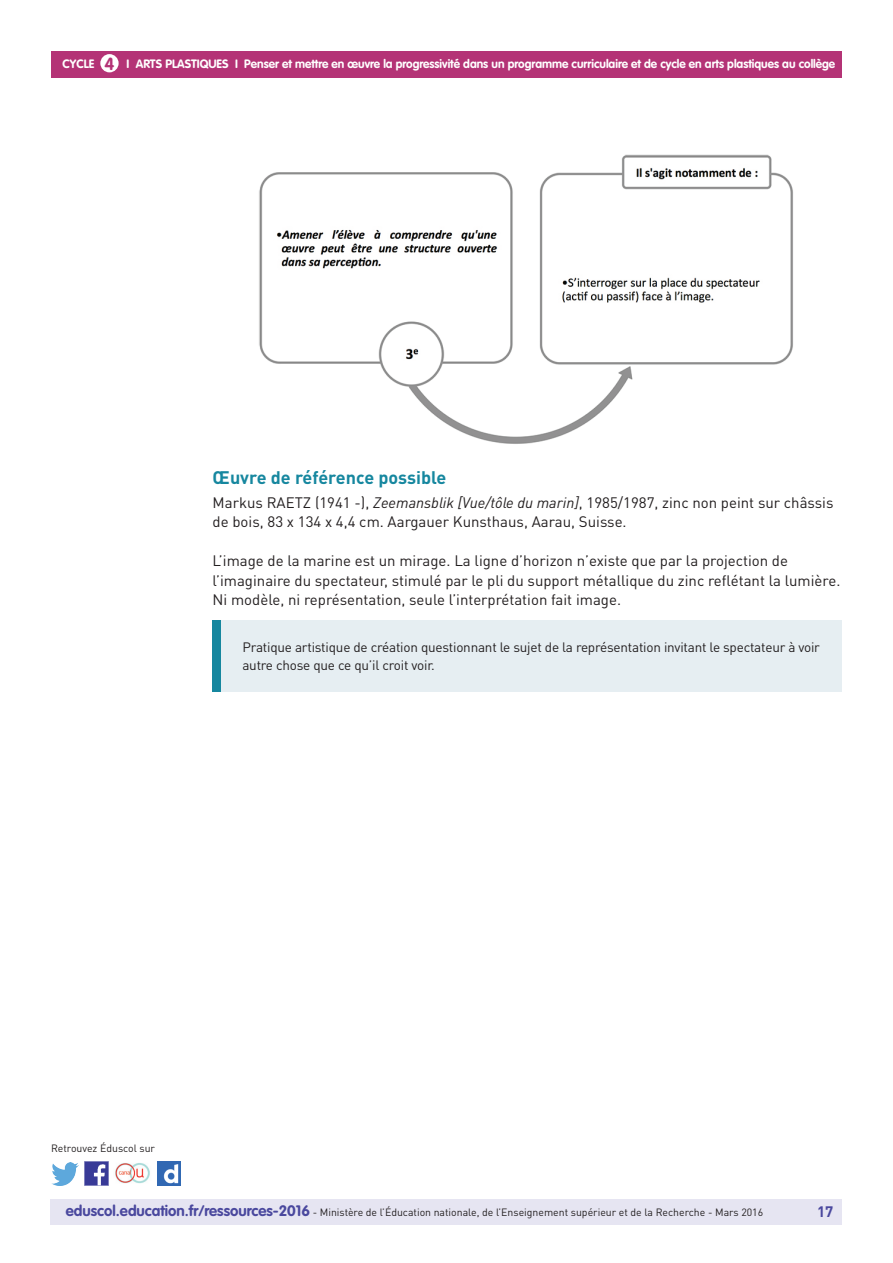
<style>
.page{position:relative;width:893px;height:1263px;background:#fff}
.page>*{position:absolute;margin:0;border:0;box-sizing:border-box;transform-origin:0 0}
.t1{font:700 18px "DIN Pro";color:#16879f}
.t2{font:15px/19.5px "DIN Pro";color:#231f20}
.t3{font:700 15px "DIN Pro";color:#4a489e}
.t4{font:13.5px/18px "DIN Pro";letter-spacing:-.015em;color:#231f20}
.t5{font:700 12px "VAG Rounded Std";color:#fff}
.t6{font:10.5px "DIN Pro";color:#231f20}
.s1{font-size:17.25px;color:#b43376}
.s2{font-style:italic}
.s3{font-family:"VAG Rounded Std";font-weight:700;font-size:15px;color:#4a489e}
</style>
<div class="page">
<div style="left:50px;top:1199px;width:791px;height:26px;background:#e6e5f2"></div>
<div style="left:51px;top:51px;width:791px;height:27px;background:#b43376"></div>
<div style="left:100px;top:54px;width:19px;height:18px;background:#fff;border-radius:50%"></div>
<img style="left:85px;top:1162px;width:23px;height:23px">
<img style="left:51px;top:1163px;width:28px;height:22px">
<img style="left:158px;top:1162px;width:22px;height:23px">
<img style="left:115px;top:1163px;width:35px;height:21px">
<img style="left:259px;top:154px;width:534px;height:290px">
<div style="left:213px;top:620px;width:629px;height:72px;background:#e6eef2"></div>
<div style="left:213px;top:620px;width:8px;height:72px;background:#16879f"></div>
<p class="t5" style="left:63px;top:57px;width:773px">CYCLE <span class="s1">4</span> I Arts plastiques I Penser et mettre en œuvre la progressivité dans un programme curriculaire et de cycle en arts plastiques au collège</p>
<p class="t1" style="left:213px;top:465px;width:235px">Œuvre de référence possible</p>
<p class="t2" style="left:213px;top:492px;width:622px">Markus RAETZ (1941 -), <span class="s2">Zeemansblik [Vue/tôle du marin]</span>, 1985/1987, zinc non peint sur châssis de bois, 83 x 134 x 4,4 cm. Aargauer Kunsthaus, Aarau, Suisse.</p>
<p class="t2" style="left:213px;top:551px;width:629px">L’image de la marine est un mirage. La ligne d’horizon n’existe que par la projection de l’imaginaire du spectateur, stimulé par le pli du support métallique du zinc reflétant la lumière.<br>Ni modèle, ni représentation, seule l’interprétation fait image.</p>
<p class="t4" style="left:242px;top:638px;width:579px">Pratique artistique de création questionnant le sujet de la représentation invitant le spectateur à voir autre chose que ce qu’il croit voir.</p>
<p class="t6" style="left:51px;top:1141px;width:106px">Retrouvez Éduscol sur</p>
<p class="t6" style="left:66px;top:1205px;width:699px"><span class="s3">eduscol.education.fr/ressources-2016</span> - Ministère de l’Éducation nationale, de l’Enseignement supérieur et de la Recherche - Mars 2016</p>
<p class="t3" style="left:817px;top:1201px;width:18px">17</p>
</div>
